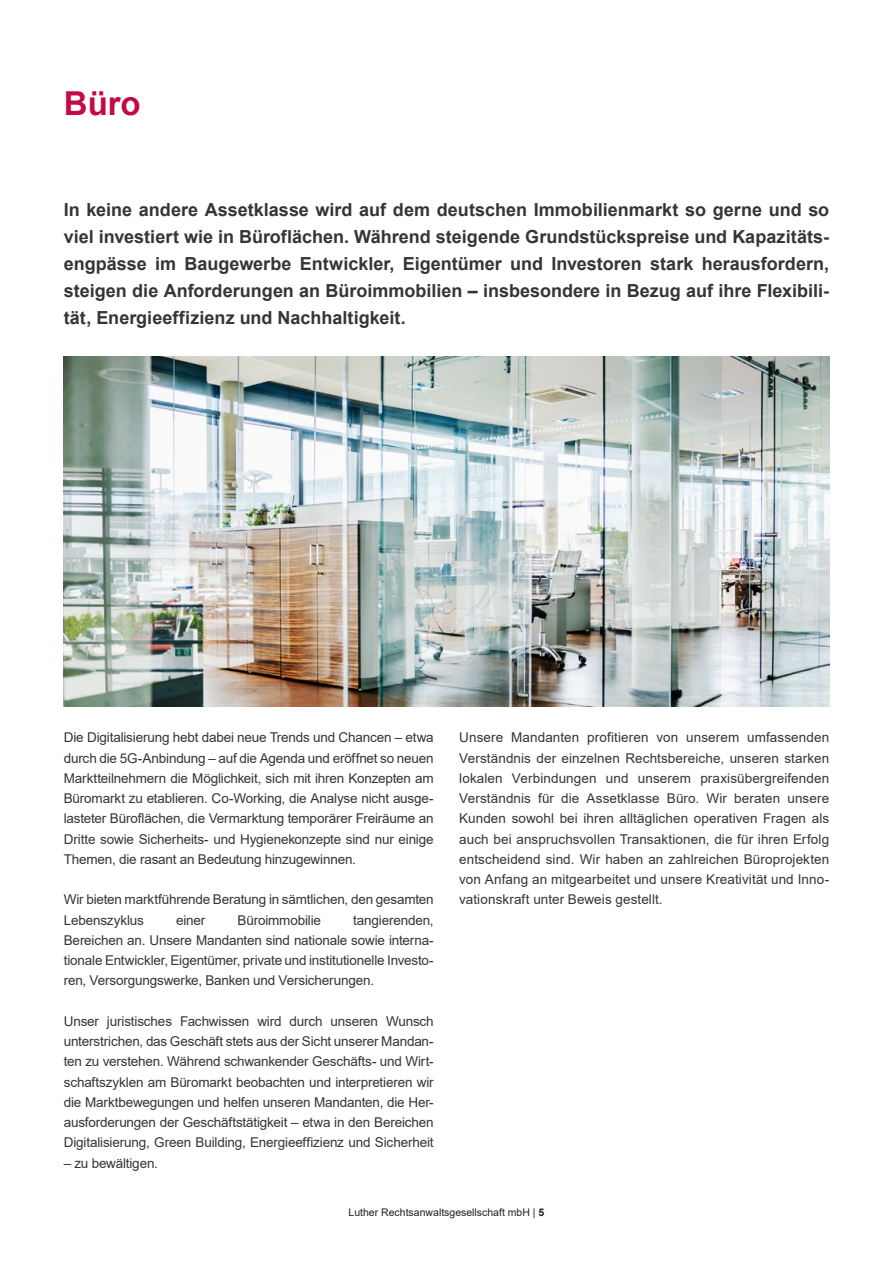
<style>
.page{position:relative;width:893px;height:1263px;background:#fff}
.page>*{position:absolute;margin:0;border:0;box-sizing:border-box;transform-origin:0 0}
.H1__EN{font:700 33px "Arial";color:#c30a49}
.Einleitungstext_Flat{font:700 18px/27px "Arial";color:#363536;text-align:justify}
.Copy{font:13.5px/20.2px "Arial";letter-spacing:-.015em;color:#363536;text-align:justify}
.t1{font:10.5px "Arial";color:#231f20}
.s1{font-weight:700}
</style>
<div class="page">
<img style="left:64px;top:356px;width:765px;height:350px">
<p class="H1__EN" style="left:64px;top:81px;width:78px">Büro</p>
<p class="Einleitungstext_Flat" style="left:64px;top:196px;width:767px">In keine andere Assetklasse wird auf dem deutschen Immobilienmarkt so gerne und so viel investiert wie in Büroflächen. Während steigende Grundstückspreise und Kapazitäts&shy;engpässe im Baugewerbe Entwickler, Eigentümer und Investoren stark herausfordern, steigen die Anforderungen an Büroimmobilien – insbesondere in Bezug auf ihre Flexibili&shy;tät, Energieeffizienz und Nachhaltigkeit.</p>
<p class="Copy" style="left:64px;top:727px;width:371px">Die Digitalisierung hebt dabei neue Trends und Chancen – etwa durch die 5G-Anbindung – auf die Agenda und eröffnet so neuen Marktteilnehmern die Möglichkeit, sich mit ihren Konzepten am Büromarkt zu etablieren. Co-Working, die Analyse nicht ausge&shy;lasteter Büroflächen, die Vermarktung temporärer Freiräume an Dritte sowie Sicherheits- und Hygienekonzepte sind nur einige Themen, die rasant an Bedeutung hinzugewinnen.</p>
<p class="Copy" style="left:64px;top:889px;width:371px">Wir bieten marktführende Beratung in sämtlichen, den gesamten<br>Lebenszyklus</p>
<p class="Copy" style="left:176px;top:910px;width:31px">einer</p>
<p class="Copy" style="left:238px;top:910px;width:85px">Büroimmobilie</p>
<p class="Copy" style="left:64px;top:910px;width:371px;text-indent:289px">tangierenden, Bereichen an. Unsere Mandanten sind nationale sowie interna&shy;tionale Entwickler, Eigentümer, private und institutionelle Investo&shy;ren, Versorgungswerke, Banken und Versicherungen.</p>
<p class="Copy" style="left:64px;top:1011px;width:371px">Unser juristisches Fachwissen wird durch unseren Wunsch unterstrichen, das Geschäft stets aus der Sicht unserer Mandan&shy;ten zu verstehen. Während schwankender Geschäfts- und Wirt&shy;schaftszyklen am Büromarkt beobachten und interpretieren wir die Marktbewegungen und helfen unseren Mandanten, die Her&shy;ausforderungen der Geschäftstätigkeit – etwa in den Bereichen Digitalisierung, Green Building, Energieeffizienz und Sicherheit</p>
<p class="Copy" style="left:64px;top:1153px;width:93px">– zu bewältigen.</p>
<p class="Copy" style="left:459px;top:727px;width:371px">Unsere Mandanten profitieren von unserem umfassenden Verständnis der einzelnen Rechtsbereiche, unseren starken lokalen Verbindungen und unserem praxisübergreifenden Verständnis für die Assetklasse Büro. Wir beraten unsere Kunden sowohl bei ihren alltäglichen operativen Fragen als auch bei anspruchsvollen Transaktionen, die für ihren Erfolg entscheidend sind. Wir haben an zahlreichen Büroprojekten von Anfang an mitgearbeitet und unsere Kreativität und Inno&shy;vationskraft unter Beweis gestellt.</p>
<p class="t1" style="left:349px;top:1205px;width:197px">Luther Rechtsanwaltsgesellschaft mbH | <span class="s1">5</span></p>
</div>
